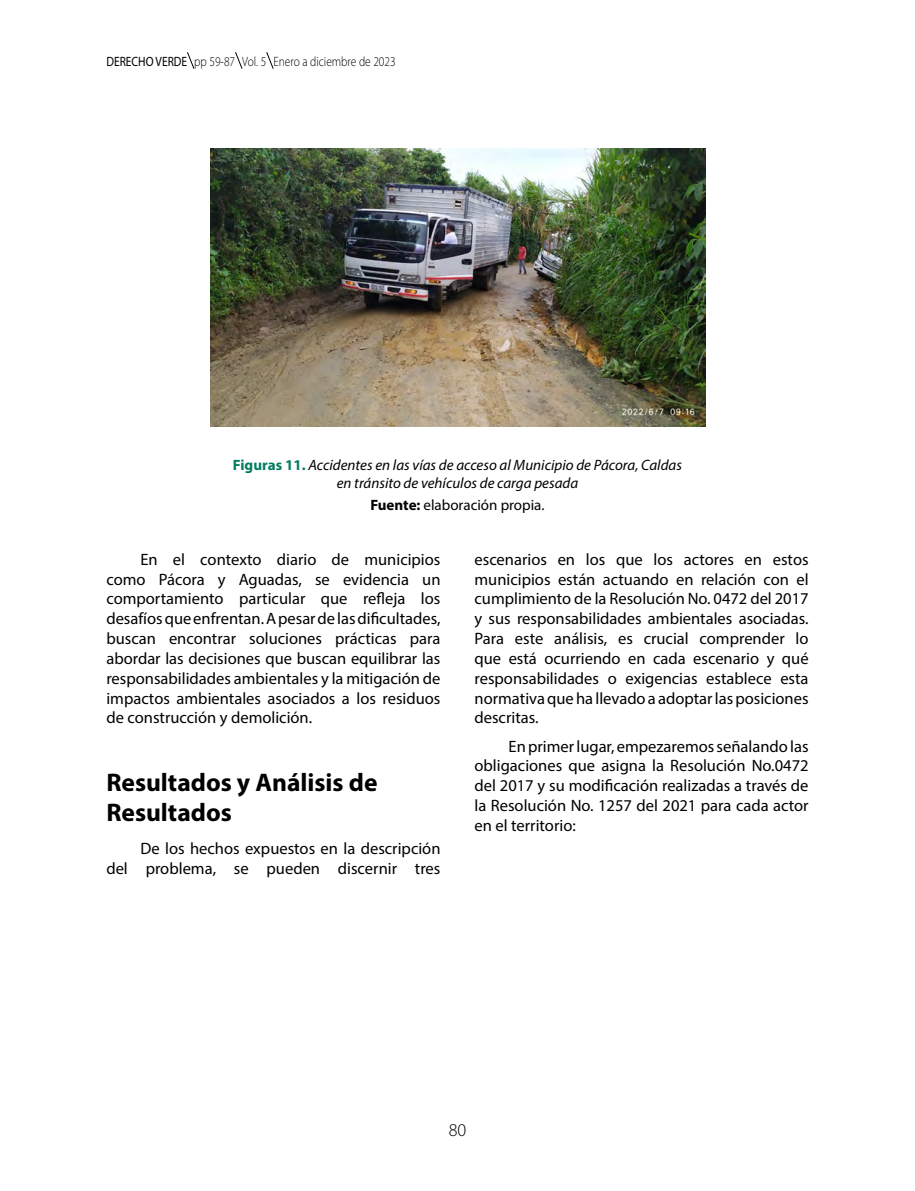
<style>
.page{position:relative;width:915px;height:1191px;background:#fff}
.page>*{position:absolute;margin:0;border:0;box-sizing:border-box;transform-origin:0 0}
.t1{font:700 25.5px/30.6px "Myriad Pro";color:#000}
.t2{font:300 18px "Myriad Pro";color:#000}
.t3{font:16.5px/19.8px "Myriad Pro";color:#000;text-align:justify}
.t4{font:italic 15px/18px "Myriad Pro";color:#000;text-align:center}
.t5{font:15px "Myriad Pro";color:#000}
.t6{font:300 13.5px "Myriad Pro";color:#000;scale:.85 1}
.s1{font-weight:400}
.s2{font-weight:700;font-style:normal;color:#007d5f}
.s3{font-weight:700}
</style>
<div class="page">
<svg style="left:187px;top:52px;width:8px;height:17px"></svg>
<svg style="left:235px;top:52px;width:8px;height:17px"></svg>
<svg style="left:266px;top:52px;width:8px;height:17px"></svg>
<img style="left:210px;top:149px;width:494px;height:277px">
<p class="t6" style="left:106px;top:54px;width:342px"><span class="s1">DERECHO VERDE</span> pp 59-87 Vol. 5 Enero a diciembre de 2023</p>
<p class="t4" style="left:233px;top:455px;width:450px"><span class="s2">Figuras 11.</span> Accidentes en las vías de acceso al Municipio de Pácora, Caldas en tránsito de vehículos de carga pesada</p>
<p class="t5" style="left:370px;top:495px;width:176px"><span class="s3">Fuente:</span> elaboración propia.</p>
<p class="t3" style="left:106px;top:549px;width:335px;text-indent:34px">En el contexto diario de municipios como Pácora y Aguadas, se evidencia un comportamiento particular que refleja los desafíos que enfrentan. A pesar de las dificultades, buscan encontrar soluciones prácticas para abordar las decisiones que buscan equilibrar las responsabilidades ambientales y la mitigación de impactos ambientales asociados a los residuos de construcción y demolición.</p>
<h1 class="t1" style="left:106px;top:766px;width:272px">Resultados y Análisis de<br>Resultados</h1>
<p class="t3" style="left:106px;top:838px;width:335px;text-align:right">De los hechos expuestos en la descripción<br>del problema, se pueden discernir tres</p>
<p class="t3" style="left:474px;top:549px;width:335px">escenarios en los que los actores en estos municipios están actuando en relación con el cumplimiento de la Resolución No. 0472 del 2017 y sus responsabilidades ambientales asociadas.<br>Para este análisis, es crucial comprender lo que está ocurriendo en cada escenario y qué responsabilidades o exigencias establece esta normativa que ha llevado a adoptar las posiciones descritas.</p>
<p class="t3" style="left:474px;top:736px;width:335px;text-indent:34px">En primer lugar, empezaremos señalando las obligaciones que asigna la Resolución No.0472 del 2017 y su modificación realizadas a través de la Resolución No. 1257 del 2021 para cada actor en el territorio:</p>
<p class="t2" style="left:448px;top:1119px;width:19px">80</p>
</div>
